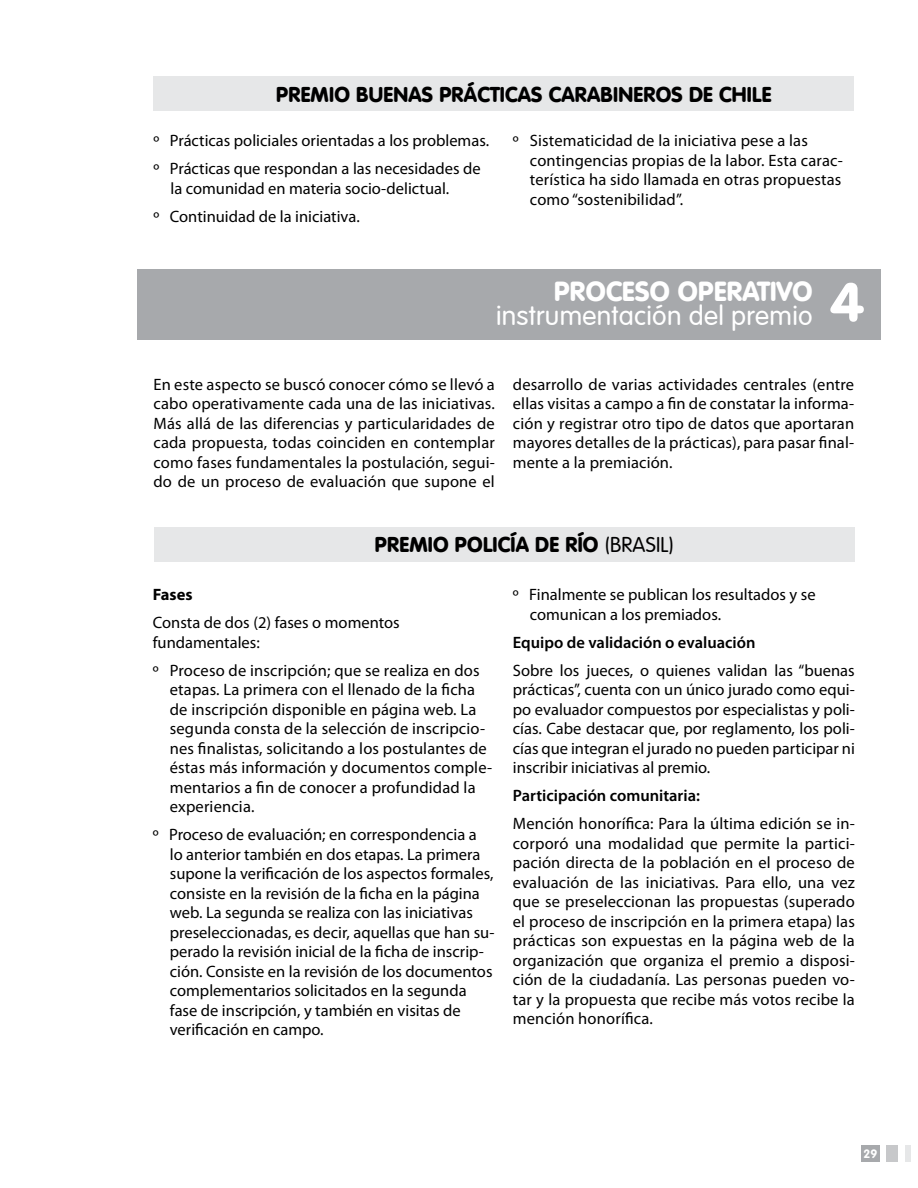
<style>
.page{position:relative;width:918px;height:1188px;background:#fff}
.page>*{position:absolute;margin:0;border:0;box-sizing:border-box;transform-origin:0 0}
.t1{font:300 27px/24px "VAG Rounded LT";letter-spacing:.01em;color:#fff;text-align:center}
.t2{font:900 21px "VAG Rounded LT";letter-spacing:.01em;color:#000}
.t3{font:16.5px/19.5px "Myriad Pro";color:#000}
.t4{font:600 16.5px "Myriad Pro";color:#000}
.t5{font:700 16.5px "Myriad Pro";color:#000}
.t6{font:700 12px "VAG Rounded Std";color:#fff}
.s1{font-weight:900}
.s2{font-weight:900;font-size:54px}
.s3{font-weight:300}
</style>
<div class="page">
<div style="left:861px;top:1145px;width:19px;height:17px;background:#a7a9ac"></div>
<div style="left:887px;top:1145px;width:11px;height:17px;background:#c7c8ca"></div>
<div style="left:905px;top:1145px;width:6px;height:17px;background:#e6e7e8"></div>
<div style="left:153px;top:77px;width:701px;height:34px;background:#e6e7e8"></div>
<div style="left:154px;top:527px;width:701px;height:34px;background:#e6e7e8"></div>
<div style="left:138px;top:270px;width:743px;height:70px;background:#a7a9ac"></div>
<p class="t2" style="left:276px;top:82px;width:497px">PREMIO BUENAS PRÁCTICAS CARABINEROS DE CHILE</p>
<p class="t3" style="left:153px;top:126px;width:337px;line-height:28px">o Prácticas policiales orientadas a los problemas. o Prácticas que respondan a las necesidades de</p>
<p class="t3" style="left:153px;top:174px;width:297px;line-height:28px;text-indent:17px">la comunidad en materia socio-delictual. o Continuidad de la iniciativa.</p>
<p class="t3" style="left:530px;top:131px;width:315px;text-indent:-17px">o Sistematicidad de la iniciativa pese a las contingencias propias de la labor. Esta carac&shy;terística ha sido llamada en otras propuestas como “sostenibilidad”.</p>
<h1 class="t1" style="left:496px;top:280px;width:369px"><span class="s1">PROCESO OPERATIVO </span>instrumentación del premio <span class="s2">4</span></h1>
<p class="t3" style="left:153px;top:374px;width:343px;text-align:justify">En este aspecto se buscó conocer cómo se llevó a cabo operativamente cada una de las iniciativas.<br>Más allá de las diferencias y particularidades de cada propuesta, todas coinciden en contemplar como fases fundamentales la postulación, segui&shy;do de un proceso de evaluación que supone el</p>
<p class="t3" style="left:513px;top:374px;width:343px;text-align:justify">desarrollo de varias actividades centrales (entre ellas visitas a campo a fin de constatar la informa&shy;ción y registrar otro tipo de datos que aportaran mayores detalles de la prácticas), para pasar final&shy;mente a la premiación.</p>
<p class="t2" style="left:375px;top:532px;width:300px">PREMIO POLICÍA DE RÍO <span class="s3">(BRASIL)</span></p>
<p class="t5" style="left:153px;top:584px;width:41px">Fases</p>
<p class="t3" style="left:153px;top:613px;width:248px">Consta de dos (2) fases o momentos fundamentales:</p>
<p class="t3" style="left:170px;top:660px;width:324px;text-indent:-17px">o Proceso de inscripción; que se realiza en dos etapas. La primera con el llenado de la ficha de inscripción disponible en página web. La segunda consta de la selección de inscripcio&shy;nes finalistas, solicitando a los postulantes de éstas más información y documentos comple&shy;mentarios a fin de conocer a profundidad la experiencia.</p>
<p class="t3" style="left:170px;top:825px;width:326px;text-indent:-17px">o Proceso de evaluación; en correspondencia a<br>lo anterior también en dos etapas. La primera supone la verificación de los aspectos formales, consiste en la revisión de la ficha en la página web. La segunda se realiza con las iniciativas preseleccionadas, es decir, aquellas que han su&shy;perado la revisión inicial de la ficha de inscrip&shy;ción. Consiste en la revisión de los documentos complementarios solicitados en la segunda fase de inscripción, y también en visitas de verificación en campo.</p>
<p class="t3" style="left:530px;top:585px;width:287px;text-indent:-17px">o Finalmente se publican los resultados y se comunican a los premiados.</p>
<p class="t4" style="left:513px;top:632px;width:244px">Equipo de validación o evaluación</p>
<p class="t3" style="left:513px;top:660px;width:344px;text-align:justify">Sobre los jueces, o quienes validan las “buenas prácticas”, cuenta con un único jurado como equi&shy;po evaluador compuestos por especialistas y poli&shy;cías. Cabe destacar que, por reglamento, los poli&shy;cías que integran el jurado no pueden participar ni inscribir iniciativas al premio.</p>
<p class="t4" style="left:513px;top:785px;width:189px">Participación comunitaria:</p>
<p class="t3" style="left:513px;top:814px;width:344px;text-align:justify">Mención honorífica: Para la última edición se in&shy;corporó una modalidad que permite la partici&shy;pación directa de la población en el proceso de evaluación de las iniciativas. Para ello, una vez que se preseleccionan las propuestas (superado el proceso de inscripción en la primera etapa) las prácticas son expuestas en la página web de la organización que organiza el premio a disposi&shy;ción de la ciudadanía. Las personas pueden vo&shy;tar y la propuesta que recibe más votos recibe la mención honorífica.</p>
<p class="t6" style="left:864px;top:1147px;width:15px">29</p>
</div>
